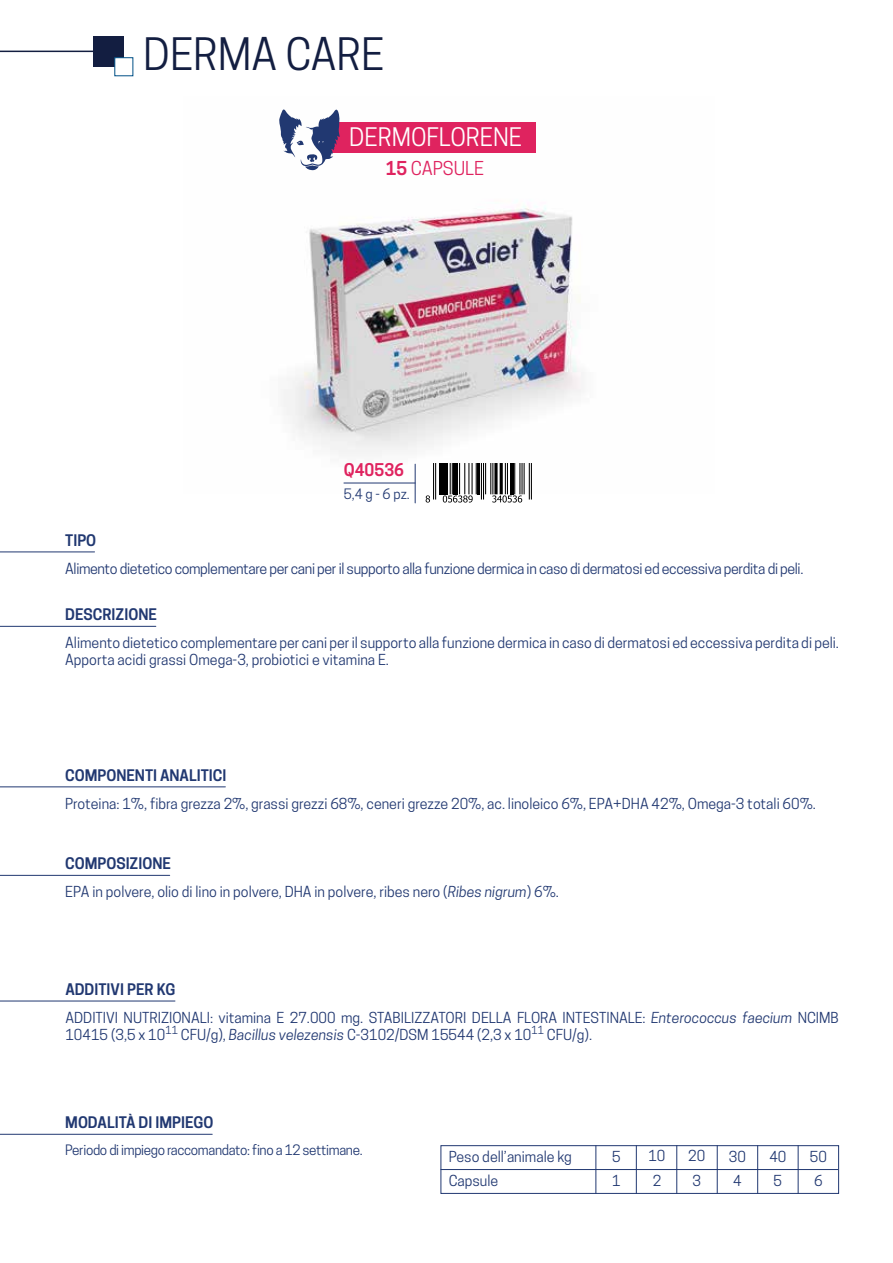
<style>
.page{position:relative;width:893px;height:1263px;background:#fff}
.page>*{position:absolute;margin:0;border:0;box-sizing:border-box;transform-origin:0 0}
.t1{font:42px "Cooper Hewitt";color:#131e41}
.t2{font:24px "Cooper Hewitt";color:#fff}
.t3{font:18px "Cooper Hewitt";color:#df235f}
.t4{font:600 16.5px "Cooper Hewitt";color:#df235f}
.t5{font:600 15px "Cooper Hewitt";color:#213871}
.t6{font:14.25px/24.5px "Cooper Hewitt";color:#213871}
.t7{font:14.25px "Cooper Hewitt";letter-spacing:-.025em;color:#213871}
.t8{font:13.5px "Cooper Hewitt";letter-spacing:-.025em;color:#213871}
.s1{font-weight:600}
.s2{font-style:italic}
</style>
<div class="page">
<hr style="left:0;top:51px;width:108px;height:1px;background:#131e41">
<div style="left:93px;top:36px;width:31px;height:31px;background:#131e41"></div>
<div style="left:114px;top:57px;width:19px;height:19px;background:#fff;border:1px solid #005086"></div>
<img style="left:283px;top:170px;width:300px;height:324px">
<hr style="left:435px;top:463px;width:1px;height:36px;background:#000">
<hr style="left:433px;top:463px;width:1px;height:36px;background:#000">
<hr style="left:439px;top:463px;width:2px;height:31px;background:#000">
<hr style="left:442px;top:463px;width:1px;height:31px;background:#000">
<hr style="left:444px;top:463px;width:4px;height:31px;background:#000">
<hr style="left:452px;top:463px;width:1px;height:31px;background:#000">
<hr style="left:450px;top:463px;width:1px;height:31px;background:#000">
<hr style="left:454px;top:463px;width:4px;height:31px;background:#000">
<hr style="left:476px;top:463px;width:1px;height:31px;background:#000">
<hr style="left:472px;top:463px;width:1px;height:31px;background:#000">
<hr style="left:468px;top:463px;width:1px;height:31px;background:#000">
<hr style="left:464px;top:463px;width:1px;height:31px;background:#000">
<hr style="left:459px;top:463px;width:1px;height:31px;background:#000">
<hr style="left:478px;top:463px;width:2px;height:31px;background:#000">
<hr style="left:483px;top:463px;width:1px;height:36px;background:#000">
<hr style="left:481px;top:463px;width:1px;height:36px;background:#000">
<hr style="left:492px;top:463px;width:1px;height:31px;background:#000">
<hr style="left:490px;top:463px;width:1px;height:31px;background:#000">
<hr style="left:485px;top:463px;width:1px;height:31px;background:#000">
<hr style="left:500px;top:463px;width:3px;height:31px;background:#000">
<svg style="left:494px;top:463px;width:4px;height:31px"></svg>
<hr style="left:507px;top:463px;width:1px;height:31px;background:#000">
<hr style="left:505px;top:463px;width:1px;height:31px;background:#000">
<hr style="left:510px;top:463px;width:3px;height:31px;background:#000">
<hr style="left:531px;top:463px;width:1px;height:36px;background:#000">
<hr style="left:529px;top:463px;width:1px;height:36px;background:#000">
<hr style="left:524px;top:463px;width:1px;height:31px;background:#000">
<hr style="left:521px;top:463px;width:2px;height:31px;background:#000">
<hr style="left:519px;top:463px;width:1px;height:31px;background:#000">
<hr style="left:514px;top:463px;width:1px;height:31px;background:#000">
<svg style="left:426px;top:495px;width:4px;height:7px"></svg>
<svg style="left:443px;top:495px;width:30px;height:7px"></svg>
<svg style="left:492px;top:495px;width:30px;height:7px"></svg>
<hr style="left:344px;top:483px;width:71px;height:1px;background:#213871">
<hr style="left:415px;top:464px;width:1px;height:39px;background:#213871">
<div style="left:327px;top:122px;width:209px;height:31px;background:#df235f"></div>
<svg style="left:279px;top:109px;width:61px;height:61px"></svg>
<hr style="left:0;top:551px;width:95px;height:1px;background:#213871">
<hr style="left:0;top:626px;width:156px;height:1px;background:#213871">
<hr style="left:0;top:1001px;width:175px;height:1px;background:#213871">
<div style="left:441px;top:1145px;width:398px;height:49px;border:1px solid #213871"></div>
<hr style="left:441px;top:1169px;width:397px;height:1px;background:#213871">
<hr style="left:595px;top:1145px;width:1px;height:49px;background:#213871">
<hr style="left:636px;top:1145px;width:1px;height:49px;background:#213871">
<hr style="left:676px;top:1145px;width:1px;height:49px;background:#213871">
<hr style="left:757px;top:1145px;width:1px;height:49px;background:#213871">
<hr style="left:798px;top:1145px;width:1px;height:49px;background:#213871">
<hr style="left:717px;top:1145px;width:1px;height:49px;background:#213871">
<hr style="left:0;top:1134px;width:212px;height:1px;background:#213871">
<hr style="left:0;top:875px;width:170px;height:1px;background:#213871">
<hr style="left:0;top:786px;width:225px;height:1px;background:#213871">
<h1 class="t1" style="left:143px;top:29px;width:242px">DERMA CARE</h1>
<h2 class="t2" style="left:349px;top:122px;width:174px">DERMOFLORENE</h2>
<p class="t3" style="left:386px;top:158px;width:100px"><span class="s1">15</span> CAPSULE</p>
<p class="t5" style="left:65px;top:531px;width:32px">TIPO</p>
<p class="t4" style="left:344px;top:460px;width:62px">Q40536</p>
<p class="t8" style="left:344px;top:486px;width:68px">5,4 g - 6 pz.</p>
<p class="t7" style="left:65px;top:560px;width:740px">Alimento dietetico complementare per cani per il supporto alla funzione dermica in caso di dermatosi ed eccessiva perdita di peli.</p>
<p class="t5" style="left:65px;top:606px;width:93px">DESCRIZIONE</p>
<p class="t6" style="left:65px;top:634px;width:775px;line-height:17.1px">Alimento dietetico complementare per cani per il supporto alla funzione dermica in caso di dermatosi ed eccessiva perdita di peli.<br>Apporta acidi grassi Omega-3, probiotici e vitamina E.</p>
<p class="t5" style="left:65px;top:766px;width:163px">COMPONENTI ANALITICI</p>
<p class="t6" style="left:65px;top:791px;width:752px">Proteina: 1%, fibra grezza 2%, grassi grezzi 68%, ceneri grezze 20%, ac. linoleico 6%, EPA+DHA 42%, Omega-3 totali 60%.</p>
<p class="t5" style="left:65px;top:855px;width:107px">COMPOSIZIONE</p>
<p class="t6" style="left:65px;top:879px;width:495px">EPA in polvere, olio di lino in polvere, DHA in polvere, ribes nero (<span class="s2">Ribes nigrum</span>) 6%.</p>
<p class="t5" style="left:65px;top:980px;width:112px">ADDITIVI PER KG</p>
<p class="t6" style="left:65px;top:1009px;width:775px;line-height:17.1px">ADDITIVI NUTRIZIONALI: vitamina E 27.000 mg. STABILIZZATORI DELLA FLORA INTESTINALE: <span class="s2">Enterococcus faecium</span> NCIMB<br>10415 (3,5 x 10<sup>11</sup> CFU/g), <span class="s2">Bacillus velezensis</span> C-3102/DSM 15544 (2,3 x 10<sup>11</sup> CFU/g).</p>
<p class="t5" style="left:65px;top:1114px;width:150px">MODALITÀ DI IMPIEGO</p>
<p class="t8" style="left:65px;top:1142px;width:299px">Periodo di impiego raccomandato: fino a 12 settimane.</p>
<p class="t6" style="left:449px;top:1144px;width:124px">Peso dell’animale kg<br>Capsule</p>
<p class="t6" style="left:612px;top:1144px;width:10px">5<br>1</p>
<p class="t6" style="left:648px;top:1144px;width:19px;text-align:center">10<br>2</p>
<p class="t6" style="left:688px;top:1144px;width:19px;text-align:center">20<br>3</p>
<p class="t6" style="left:729px;top:1144px;width:19px;text-align:center">30<br>4</p>
<p class="t6" style="left:769px;top:1144px;width:19px">40<br>5</p>
<p class="t6" style="left:810px;top:1144px;width:19px">50<br>6</p>
</div>
